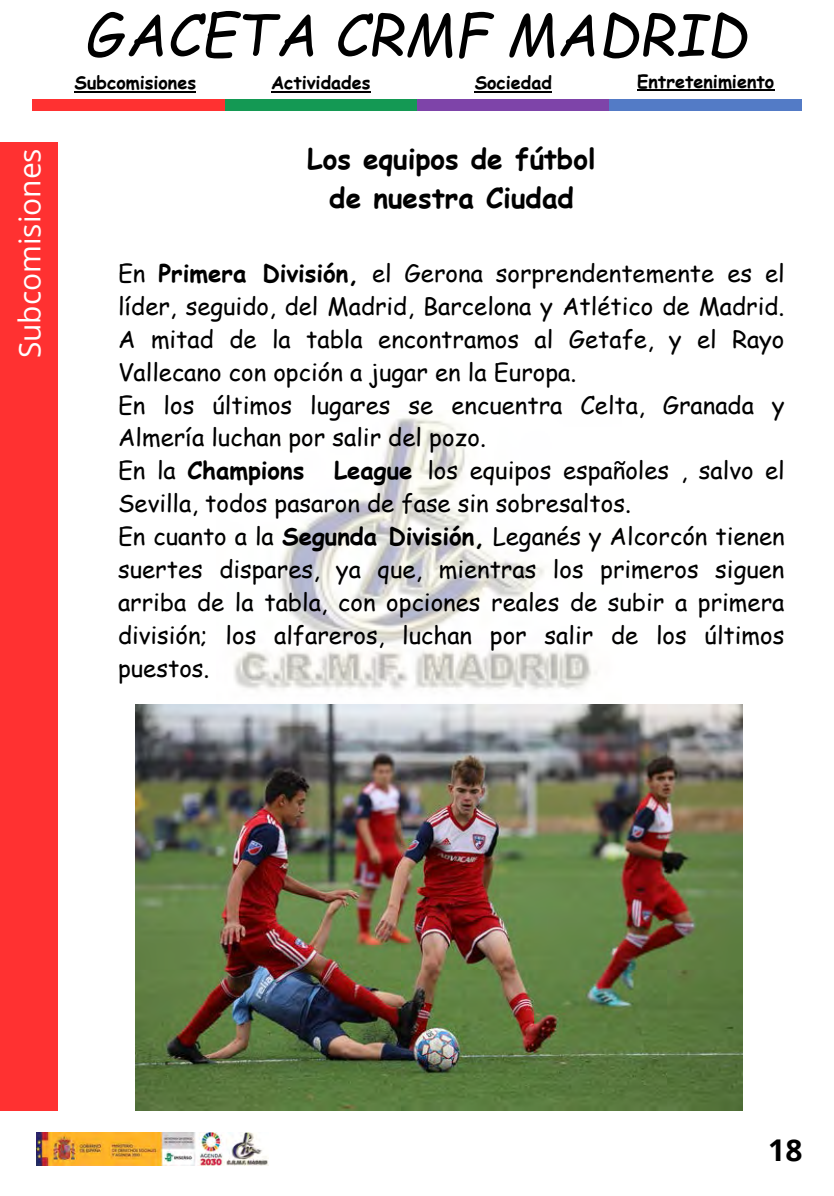
<style>
.page{position:relative;width:834px;height:1196px;background:#fff}
.page>*{position:absolute;margin:0;border:0;box-sizing:border-box;transform-origin:0 0}
.t1{font:italic 57px "Comic Sans MS";color:#000}
.t2{font:30px "Open Sans";color:#fff}
.t3{font:700 30px "Open Sans";color:#000}
.t4{font:700 28px "Comic Sans MS";color:#000}
.t5{font:24px/33px "Comic Sans MS";color:#000;text-align:justify}
.t6{font:700 18px "Comic Sans MS";color:#000}
.s1{font-weight:700}
</style>
<div class="page">
<div style="left:225px;top:99px;width:192px;height:12px;background:#149954"></div>
<div style="left:417px;top:99px;width:192px;height:12px;background:#7e44a9"></div>
<div style="left:609px;top:99px;width:193px;height:12px;background:#537bc6"></div>
<div style="left:32px;top:99px;width:193px;height:12px;background:#ff3131"></div>
<div style="left:0;top:142px;width:58px;height:968px;background:#ff3131"></div>
<img style="left:36px;top:1132px;width:233px;height:33px">
<img style="left:234px;top:416px;width:363px;height:274px">
<img style="left:135px;top:704px;width:607px;height:406px">
<hr style="left:475px;top:91px;width:77px;height:1px;background:#000">
<hr style="left:637px;top:90px;width:137px;height:1px;background:#000">
<hr style="left:271px;top:91px;width:100px;height:1px;background:#000">
<hr style="left:75px;top:91px;width:121px;height:1px;background:#000">
<p class="t1" style="left:86px;top:-7px;width:663px">GACETA CRMF MADRID</p>
<p class="t6" style="left:75px;top:70px;width:123px">Subcomisiones</p>
<p class="t6" style="left:271px;top:70px;width:101px">Actividades</p>
<p class="t6" style="left:475px;top:70px;width:79px">Sociedad</p>
<p class="t6" style="left:637px;top:68px;width:139px">Entretenimiento</p>
<p class="t2" style="left:8px;top:358px;width:212px;rotate:-90deg">Subcomisiones</p>
<p class="t4" style="left:307px;top:138px;width:290px">Los equipos de fútbol</p>
<p class="t4" style="left:329px;top:177px;width:246px">de nuestra Ciudad</p>
<p class="t5" style="left:118px;top:255px;width:668px">En <span class="s1">Primera División,</span> el Gerona sorprendentemente es el líder, seguido, del Madrid, Barcelona y Atlético de Madrid.<br>A mitad de la tabla encontramos al Getafe, y el Rayo Vallecano con opción a jugar en la Europa.</p>
<p class="t5" style="left:118px;top:387px;width:668px">En los últimos lugares se encuentra Celta, Granada y<br>Almería luchan por salir del pozo.</p>
<p class="t5" style="left:118px;top:453px;width:668px">En la <span class="s1">Champions League</span> los equipos españoles , salvo el<br>Sevilla, todos pasaron de fase sin sobresaltos.</p>
<p class="t5" style="left:118px;top:519px;width:668px">En cuanto a la <span class="s1">Segunda División,</span> Leganés y Alcorcón tienen suertes dispares, ya que, mientras los primeros siguen arriba de la tabla, con opciones reales de subir a primera división; los alfareros, luchan por salir de los últimos puestos.</p>
<p class="t3" style="left:768px;top:1128px;width:36px">18</p>
</div>
